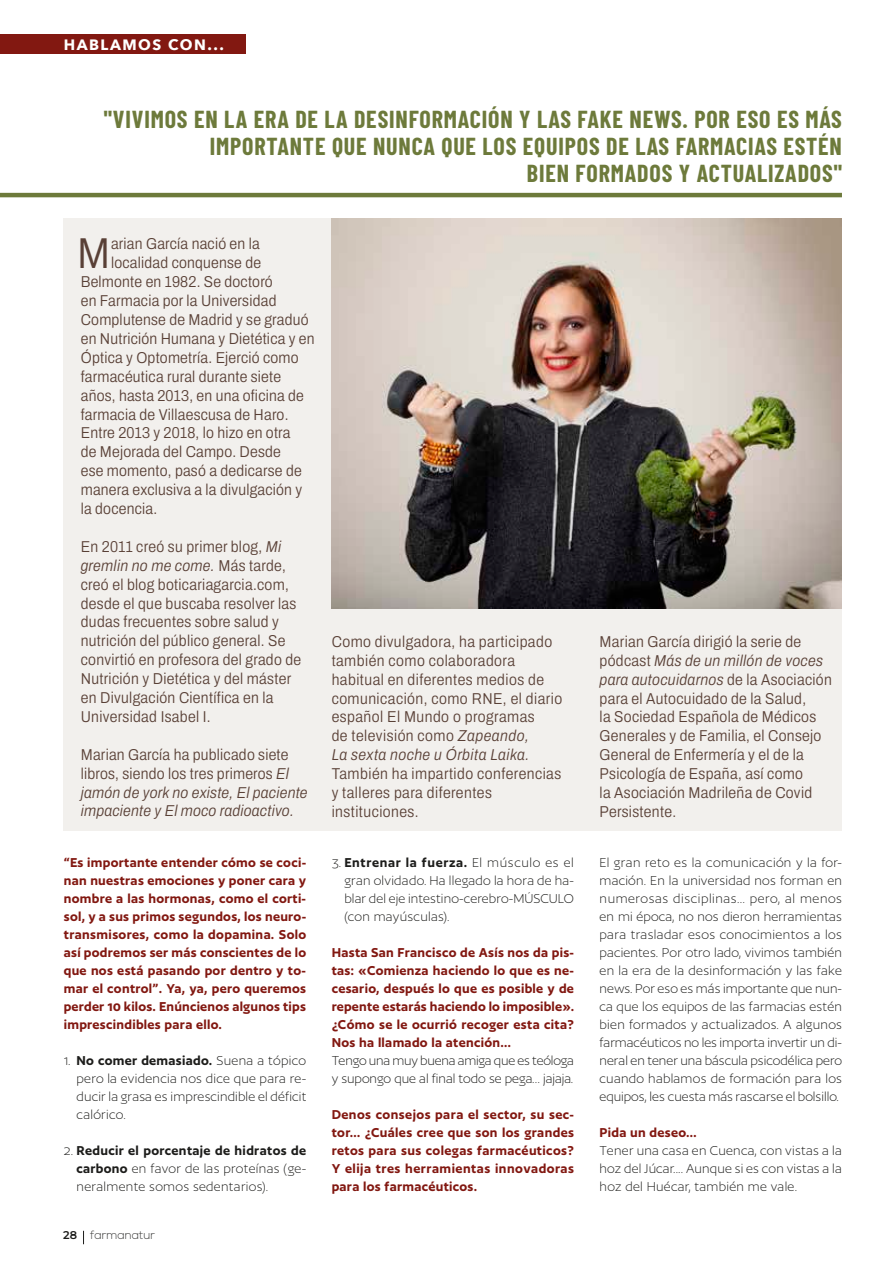
<style>
.page{position:relative;width:893px;height:1263px;background:#fff}
.page>*{position:absolute;margin:0;border:0;box-sizing:border-box;transform-origin:0 0}
.t1{font:300 semi-condensed 43.35px "Archivo";color:#594036}
.t2{font:700 24px/27px "Barlow Condensed";letter-spacing:.035em;color:#6d7a3b;text-align:right}
.t3{font:300 semi-condensed 15.75px/18.9px "Archivo";letter-spacing:.02em;color:#594036}
.t4{font:italic 300 semi-condensed 15.75px/18.9px "Archivo";letter-spacing:.015em;color:#594036}
.t5{font:300 15px/18px "Author";letter-spacing:.01em;color:#1d1d1b;text-align:justify}
.t6{font:600 15px/18px "Author";letter-spacing:.02em;color:#821811;text-align:justify}
.t7{font:300 15px/18px "Author";letter-spacing:-.01em;color:#1d1d1b}
.t8{font:700 15px "Avenir Next";letter-spacing:.1em;color:#fff}
.t9{font:300 12px "Nexa";color:#3d3d3c}
.s1{font-style:italic}
.s2{font-style:normal}
.s3{font-weight:600}
.s4{font-family:"Montserrat";font-weight:600;font-size:11.25px;color:#1d1d1b}
</style>
<div class="page">
<svg style="left:83px;top:1231px;width:1px;height:13px"></svg>
<div style="left:0;top:34px;width:245px;height:19px;background:#821811"></div>
<div style="left:64px;top:219px;width:778px;height:612px;background:#f2f0ed"></div>
<hr style="left:0;top:193px;width:842px;height:4px;background:#6d7a3b">
<img style="left:332px;top:219px;width:510px;height:389px">
<p class="t8" style="left:64px;top:32px;width:162px">HABLAMOS CON...</p>
<h2 class="t2" style="left:104px;top:105px;width:740px">"VIVIMOS EN LA ERA DE LA DESINFORMACIÓN Y LAS FAKE NEWS. POR ESO ES MÁS<br>IMPORTANTE QUE NUNCA QUE LOS EQUIPOS DE LAS FARMACIAS ESTÉN<br>BIEN FORMADOS Y ACTUALIZADOS"</h2>
<h1 class="t1" style="left:77px;top:222px;width:35px">M</h1>
<p class="t3" style="left:111px;top:235px;width:150px">arian García nació en la</p>
<p class="t3" style="left:111px;top:253px;width:152px">localidad conquense de</p>
<p class="t3" style="left:81px;top:272px;width:194px">Belmonte en 1982. Se doctoró</p>
<p class="t3" style="left:81px;top:291px;width:197px">en Farmacia por la Universidad</p>
<p class="t3" style="left:81px;top:310px;width:229px">Complutense de Madrid y se graduó</p>
<p class="t3" style="left:81px;top:329px;width:235px">en Nutrición Humana y Dietética y en</p>
<p class="t3" style="left:81px;top:348px;width:219px">Óptica y Optometría. Ejerció como</p>
<p class="t3" style="left:81px;top:367px;width:202px">farmacéutica rural durante siete</p>
<p class="t3" style="left:81px;top:386px;width:225px">años, hasta 2013, en una oficina de</p>
<p class="t3" style="left:81px;top:405px;width:209px">farmacia de Villaescusa de Haro.</p>
<p class="t3" style="left:81px;top:424px;width:211px">Entre 2013 y 2018, lo hizo en otra</p>
<p class="t3" style="left:81px;top:442px;width:202px">de Mejorada del Campo. Desde</p>
<p class="t3" style="left:81px;top:461px;width:222px">ese momento, pasó a dedicarse de</p>
<p class="t3" style="left:81px;top:480px;width:223px">manera exclusiva a la divulgación y</p>
<p class="t3" style="left:81px;top:499px;width:78px">la docencia.</p>
<p class="t3" style="left:81px;top:537px;width:222px">En 2011 creó su primer blog, <span class="s1">Mi gremlin no me come.</span> Más tarde, creó el blog boticariagarcia.com, desde el que buscaba resolver las dudas frecuentes sobre salud y nutrición del público general. Se convirtió en profesora del grado de<br>Nutrición y Dietética y del máster en Divulgación Científica en la<br>Universidad Isabel I.</p>
<p class="t4" style="left:81px;top:745px;width:228px"><span class="s2">Marian García ha publicado siete libros, siendo los tres primeros</span> El jamón de york no existe, El paciente impaciente y El moco radioactivo.</p>
<p class="t6" style="left:64px;top:853px;width:244px">“Es importante entender cómo se coci&shy;nan nuestras emociones y poner cara y nombre a las hormonas, como el corti&shy;sol, y a sus primos segundos, los neuro&shy;transmisores, como la dopamina. Solo así podremos ser más conscientes de lo que nos está pasando por dentro y to&shy;mar el control”. Ya, ya, pero queremos perder 10 kilos. Enúncienos algunos tips imprescindibles para ello.</p>
<p class="t5" style="left:77px;top:1051px;width:231px;text-indent:-13px">1. <span class="s3">No comer demasiado.</span> Suena a tópico pero la evidencia nos dice que para re&shy;ducir la grasa es imprescindible el déficit calórico.</p>
<p class="t5" style="left:77px;top:1141px;width:231px;text-indent:-13px">2. <span class="s3">Reducir el porcentaje de hidratos de carbono</span> en favor de las proteínas (ge&shy;neralmente somos sedentarios).</p>
<p class="t9" style="left:63px;top:1228px;width:93px"><span class="s4">28</span> farmanatur</p>
<p class="t3" style="left:332px;top:632px;width:232px">Como divulgadora, ha participado también como colaboradora habitual en diferentes medios de comunicación, como RNE, el diario español El Mundo o programas<br>de televisión como <span class="s1">Zapeando,<br>La sexta noche u Órbita Laika.</span></p>
<p class="t3" style="left:332px;top:764px;width:231px">También ha impartido conferencias y talleres para diferentes instituciones.</p>
<p class="t5" style="left:344px;top:853px;width:231px;text-indent:-13px">3. <span class="s3">Entrenar la fuerza.</span> El músculo es el gran olvidado. Ha llegado la hora de ha&shy;blar del eje intestino-cerebro-MÚSCULO (con mayúsculas).</p>
<p class="t6" style="left:332px;top:943px;width:244px">Hasta San Francisco de Asís nos da pis&shy;tas: «Comienza haciendo lo que es ne&shy;cesario, después lo que es posible y de repente estarás haciendo lo imposible». ¿Cómo se le ocurrió recoger esta cita?<br>Nos ha llamado la atención…</p>
<p class="t7" style="left:332px;top:1051px;width:244px">Tengo una muy buena amiga que es teóloga y supongo que al final todo se pega… jajaja.</p>
<p class="t6" style="left:332px;top:1105px;width:244px">Denos consejos para el sector, su sec&shy;tor… ¿Cuáles cree que son los grandes retos para sus colegas farmacéuticos?<br>Y elija tres herramientas innovadoras para los farmacéuticos.</p>
<p class="t3" style="left:600px;top:632px;width:234px">Marian García dirigió la serie de pódcast <span class="s1">Más de un millón de voces para autocuidarnos</span> de la Asociación para el Autocuidado de la Salud,<br>la Sociedad Española de Médicos<br>Generales y de Familia, el Consejo<br>General de Enfermería y el de la<br>Psicología de España, así como<br>la Asociación Madrileña de Covid<br>Persistente.</p>
<p class="t5" style="left:600px;top:853px;width:244px">El gran reto es la comunicación y la for&shy;mación. En la universidad nos forman en numerosas disciplinas… pero, al menos en mi época, no nos dieron herramientas para trasladar esos conocimientos a los pacientes. Por otro lado, vivimos también en la era de la desinformación y las fake news. Por eso es más importante que nun&shy;ca que los equipos de las farmacias estén bien formados y actualizados. A algunos farmacéuticos no les importa invertir un di&shy;neral en tener una báscula psicodélica pero cuando hablamos de formación para los equipos, les cuesta más rascarse el bolsillo.</p>
<p class="t6" style="left:600px;top:1123px;width:99px">Pida un deseo…</p>
<p class="t5" style="left:600px;top:1141px;width:244px">Tener una casa en Cuenca, con vistas a la hoz del Júcar.... Aunque si es con vistas a la hoz del Huécar, también me vale.</p>
</div>
